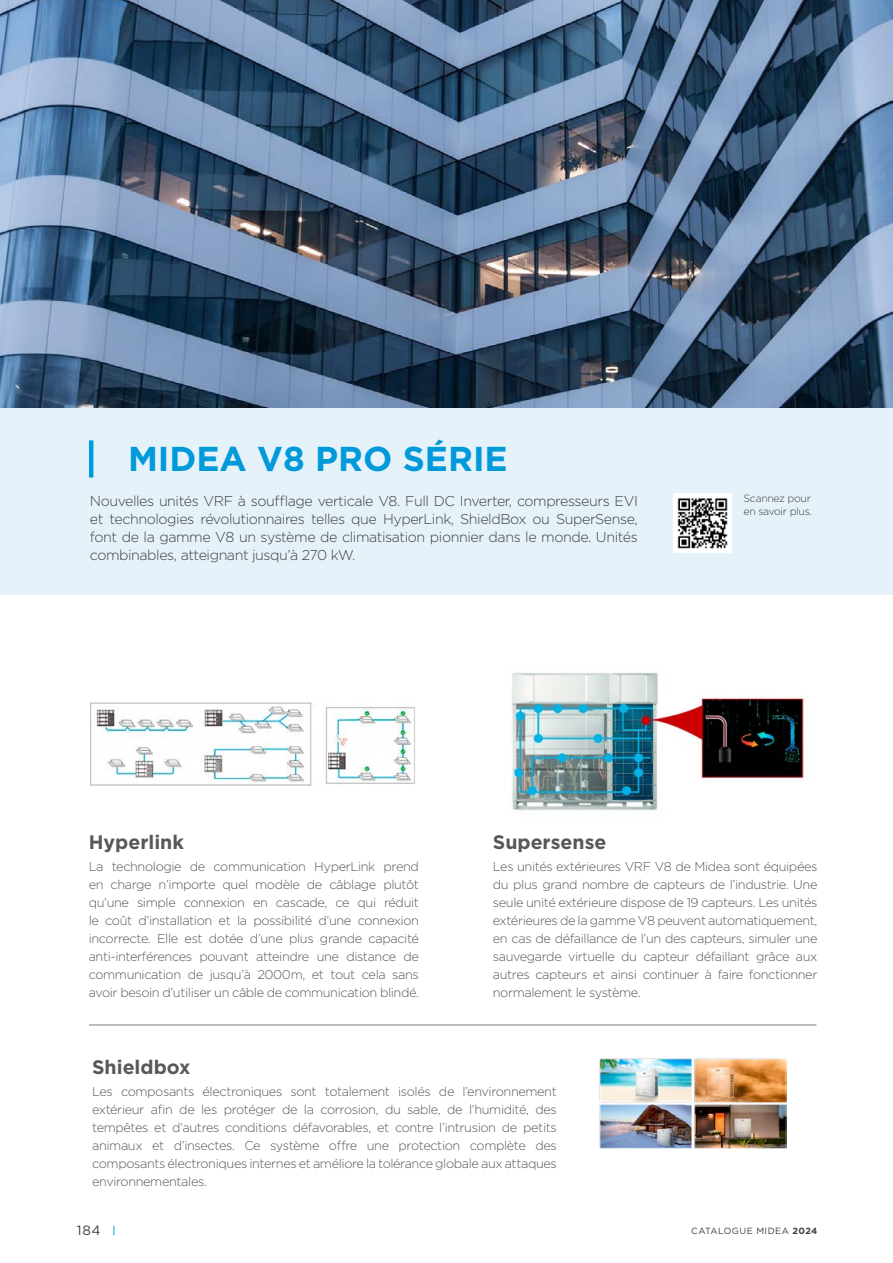
<style>
.page{position:relative;width:893px;height:1263px;background:#fff}
.page>*{position:absolute;margin:0;border:0;box-sizing:border-box;transform-origin:0 0}
.t1{font:700 34.5px "Gotham";color:#0099da}
.t2{font:700 19.5px "Gotham";color:#57585a}
.t3{font:300 14.25px/18px "Gotham";letter-spacing:-.03em;color:#3e3e3f;text-align:justify}
.t4{font:13.5px "Gotham";color:#3e3e3f}
.t5{font:300 12.75px/18px "Gotham";letter-spacing:-.03em;color:#57585a;text-align:justify}
.t6{font:300 10.5px/13.5px "Gotham";letter-spacing:-.03em;color:#3e3e3f}
.t7{font:9px "Gotham";letter-spacing:.05em;color:#3e3e3f}
.s1{font-weight:700}
</style>
<div class="page">
<img style="left:600px;top:1059px;width:186px;height:90px">
<img style="left:511px;top:672px;width:297px;height:139px">
<img style="left:90px;top:703px;width:326px;height:83px">
<hr style="left:89px;top:1025px;width:727px;height:1px;background:#808285">
<img style="left:0;top:0;width:893px;height:408px">
<div style="left:0;top:408px;width:893px;height:187px;background:#e6f2fa"></div>
<hr style="left:89px;top:440px;width:4px;height:37px;background:#009ddc">
<img style="left:673px;top:493px;width:59px;height:59px">
<h1 class="t1" style="left:128px;top:436px;width:381px">MIDEA V8 PRO SÉRIE</h1>
<p class="t3" style="left:90px;top:491px;width:550px">Nouvelles unités VRF à soufflage verticale V8. Full DC Inverter, compresseurs EVI et technologies révolutionnaires telles que HyperLink, ShieldBox ou SuperSense, font de la gamme V8 un système de climatisation pionnier dans le monde. Unités combinables, atteignant jusqu’à 270 kW.</p>
<p class="t6" style="left:744px;top:491px;width:70px">Scannez pour en savoir plus.</p>
<h2 class="t2" style="left:89px;top:829px;width:97px">Hyperlink</h2>
<p class="t5" style="left:89px;top:857px;width:332px">La technologie de communication HyperLink prend en charge n’importe quel modèle de câblage plutôt qu’une simple connexion en cascade, ce qui réduit le coût d’installation et la possibilité d’une connexion incorrecte. Elle est dotée d’une plus grande capacité anti-interférences pouvant atteindre une distance de communication de jusqu’à 2000m, et tout cela sans avoir besoin d’utiliser un câble de communication blindé.</p>
<h2 class="t2" style="left:493px;top:829px;width:115px">Supersense</h2>
<p class="t5" style="left:493px;top:857px;width:326px">Les unités extérieures VRF V8 de Midea sont équipées du plus grand nombre de capteurs de l’industrie. Une seule unité extérieure dispose de 19 capteurs. Les unités extérieures de la gamme V8 peuvent automatiquement, en cas de défaillance de l’un des capteurs, simuler une sauvegarde virtuelle du capteur défaillant grâce aux autres capteurs et ainsi continuer à faire fonctionner normalement le système.</p>
<h2 class="t2" style="left:92px;top:1054px;width:100px">Shieldbox</h2>
<p class="t5" style="left:92px;top:1082px;width:466px">Les composants électroniques sont totalement isolés de l’environnement extérieur afin de les protéger de la corrosion, du sable, de l’humidité, des tempêtes et d’autres conditions défavorables, et contre l’intrusion de petits animaux et d’insectes. Ce système offre une protection complète des composants électroniques internes et améliore la tolérance globale aux attaques environnementales.</p>
<p class="t4" style="left:77px;top:1222px;width:25px">184</p>
<p class="t7" style="left:691px;top:1225px;width:128px">CATALOGUE MIDEA <span class="s1">2024</span></p>
</div>
